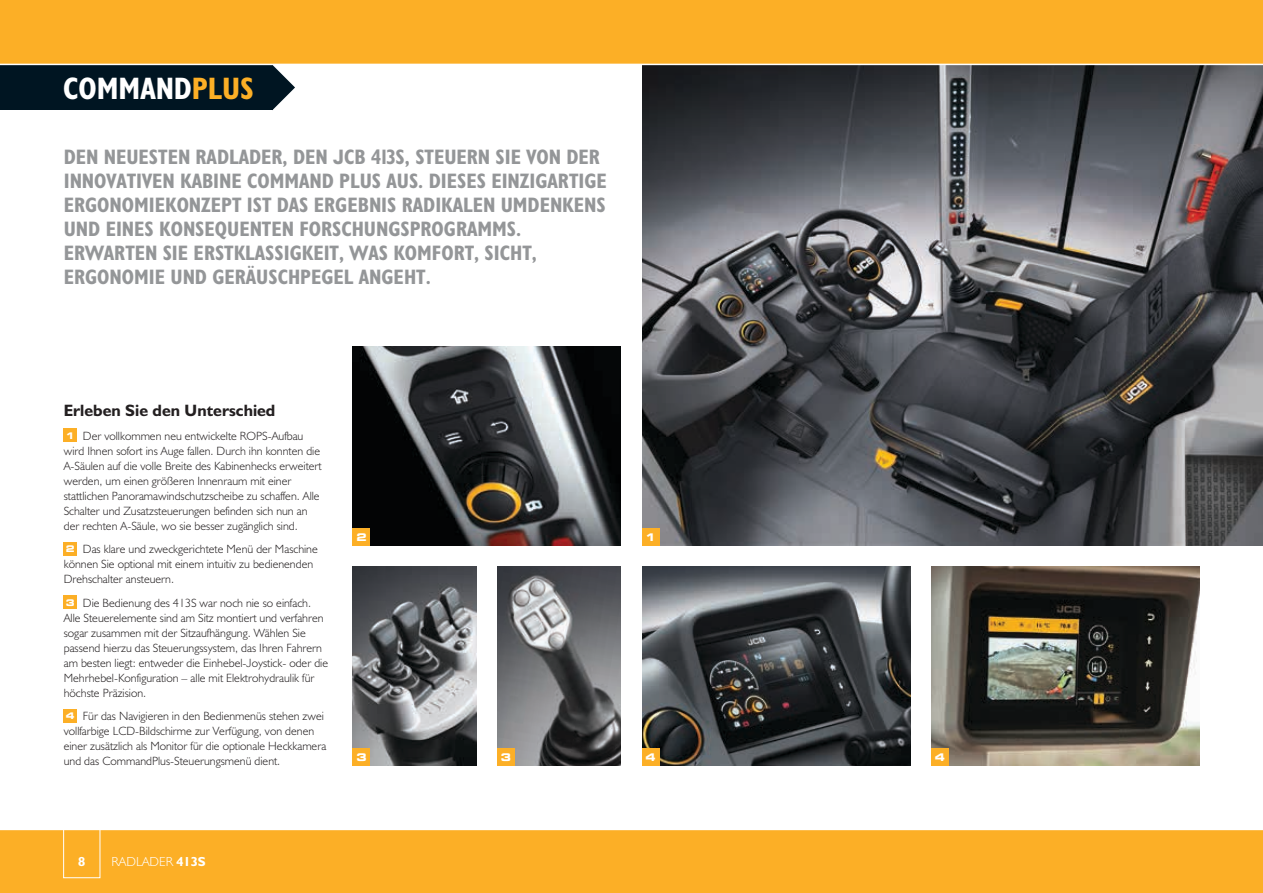
<style>
.page{position:relative;width:1263px;height:893px;background:#fff}
.page>*{position:absolute;margin:0;border:0;box-sizing:border-box;transform-origin:0 0}
.t1{font:31.2px "JCB Bold Condensed";color:#fff}
.t2{font:21px/24px "JCB Bold Condensed";color:#949698}
.t3{font:16.5px "JCB Bold";color:#231f20}
.t4{font:13.2px "JCB Light";color:#fff}
.t5{font:13.2px "JCB Bold";color:#fff}
.t6{font:12px/15px "JCB Light";color:#231f20}
.t7{font:700 expanded 10.5px "Square 721 BT";color:#fff}
.s1{color:#fcaf26}
.s2{font-family:"Square 721 BT";font-weight:700;font-stretch:expanded;font-size:9.15px;color:#fff}
.s3{font-family:"JCB Bold"}
</style>
<div class="page">
<img style="left:353px;top:567px;width:123px;height:198px">
<img style="left:497px;top:567px;width:124px;height:198px">
<img style="left:642px;top:65px;width:621px;height:480px">
<svg style="left:272px;top:65px;width:23px;height:45px"></svg>
<div style="left:0;top:54px;width:272px;height:56px;background:#001522"></div>
<img style="left:353px;top:347px;width:268px;height:198px">
<img style="left:642px;top:567px;width:268px;height:198px">
<img style="left:931px;top:567px;width:268px;height:198px">
<div style="left:353px;top:748px;width:17px;height:17px;background:#fcaf26"></div>
<div style="left:497px;top:748px;width:17px;height:17px;background:#fcaf26"></div>
<div style="left:353px;top:528px;width:17px;height:17px;background:#fcaf26"></div>
<div style="left:642px;top:528px;width:17px;height:17px;background:#fcaf26"></div>
<div style="left:64px;top:429px;width:13px;height:13px;background:#fcaf26"></div>
<div style="left:64px;top:542px;width:13px;height:13px;background:#fcaf26"></div>
<div style="left:64px;top:596px;width:13px;height:13px;background:#fcaf26"></div>
<div style="left:64px;top:709px;width:13px;height:13px;background:#fcaf26"></div>
<div style="left:642px;top:748px;width:17px;height:17px;background:#fcaf26"></div>
<div style="left:931px;top:748px;width:17px;height:17px;background:#fcaf26"></div>
<div style="left:0;top:829px;width:1263px;height:64px;background:#fcaf26"></div>
<hr style="left:0;top:829px;width:1263px;height:1px;background:#fff">
<div style="left:0;top:0;width:1263px;height:64px;background:#fcaf26"></div>
<hr style="left:0;top:64px;width:1263px;height:1px;background:#fff">
<div style="left:63px;top:819px;width:37px;height:59px;border:1px solid #fff"></div>
<h1 class="t1" style="left:63px;top:69px;width:192px">COMMAND<span class="s1">PLUS</span></h1>
<p class="t2" style="left:64px;top:145px;width:545px">DEN NEUESTEN RADLADER, DEN JCB 413S, STEUERN SIE VON DER INNOVATIVEN KABINE COMMAND PLUS AUS. DIESES EINZIGARTIGE ERGONOMIEKONZEPT IST DAS ERGEBNIS RADIKALEN UMDENKENS UND EINES KONSEQUENTEN FORSCHUNGSPROGRAMMS.<br>ERWARTEN SIE ERSTKLASSIGKEIT, WAS KOMFORT, SICHT, ERGONOMIE UND GERÄUSCHPEGEL ANGEHT.</p>
<h3 class="t3" style="left:64px;top:400px;width:213px">Erleben Sie den Unterschied</h3>
<p class="t6" style="left:64px;top:428px;width:259px"><span class="s2">1</span> Der vollkommen neu entwickelte ROPS-Aufbau wird Ihnen sofort ins Auge fallen. Durch ihn konnten die A-Säulen auf die volle Breite des Kabinenhecks erweitert werden, um einen größeren Innenraum mit einer stattlichen Panoramawindschutzscheibe zu schaffen. Alle Schalter und Zusatzsteuerungen befinden sich nun an der rechten A-Säule, wo sie besser zugänglich sind.</p>
<p class="t6" style="left:64px;top:542px;width:256px"><span class="s2">2</span> Das klare und zweckgerichtete Menü der Maschine können Sie optional mit einem intuitiv zu bedienenden<br>Drehschalter ansteuern.</p>
<p class="t6" style="left:64px;top:595px;width:266px"><span class="s2">3</span> Die Bedienung des 413S war noch nie so einfach.<br>Alle Steuerelemente sind am Sitz montiert und verfahren sogar zusammen mit der Sitzaufhängung. Wählen Sie passend hierzu das Steuerungssystem, das Ihren Fahrern am besten liegt: entweder die Einhebel-Joystick- oder die Mehrhebel-Konfiguration – alle mit Elektrohydraulik für höchste Präzision.</p>
<p class="t6" style="left:64px;top:709px;width:264px"><span class="s2">4</span> Für das Navigieren in den Bedienmenüs stehen zwei vollfarbige LCD-Bildschirme zur Verfügung, von denen einer zusätzlich als Monitor für die optionale Heckkamera und das CommandPlus-Steuerungsmenü dient.</p>
<p class="t7" style="left:356px;top:531px;width:12px">2</p>
<p class="t7" style="left:645px;top:531px;width:12px">1</p>
<p class="t7" style="left:356px;top:751px;width:12px">3</p>
<p class="t7" style="left:501px;top:751px;width:12px">3</p>
<p class="t7" style="left:645px;top:751px;width:12px">4</p>
<p class="t7" style="left:935px;top:751px;width:12px">4</p>
<p class="t5" style="left:78px;top:853px;width:9px">8</p>
<p class="t4" style="left:112px;top:853px;width:96px">RADLADER <span class="s3">413S</span></p>
</div>
